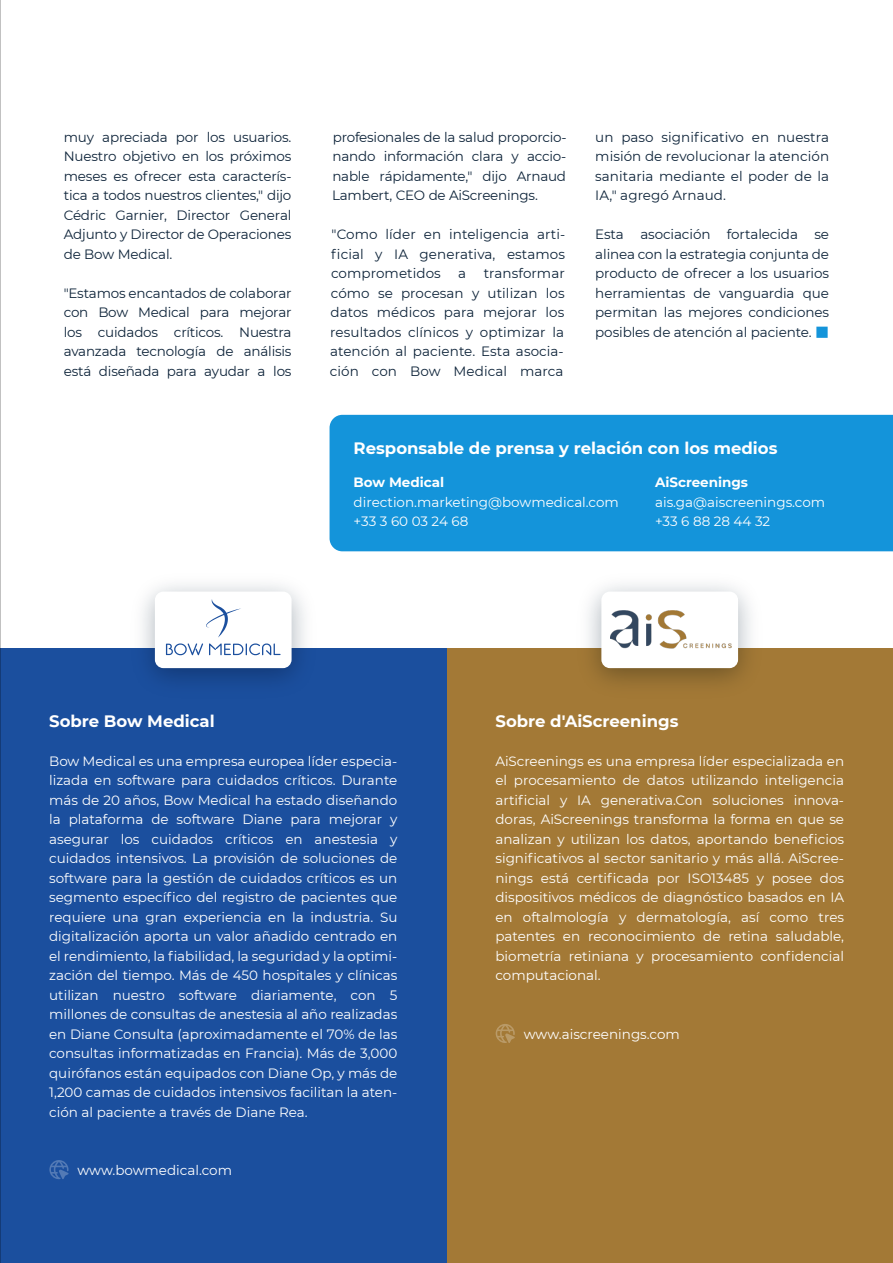
<style>
.page{position:relative;width:893px;height:1263px;background:#fff}
.page>*{position:absolute;margin:0;border:0;box-sizing:border-box;transform-origin:0 0}
.t1{font:700 16.5px "Montserrat";color:#fff}
.t2{font:13.5px/19.5px "Montserrat";color:#fff}
.t3{font:13.5px/19.5px "Montserrat";letter-spacing:-.01em;color:#0d2339;text-align:justify}
.t4{font:700 13.5px "Montserrat";color:#fff}
.s1{color:#1494da}
</style>
<div class="page">
<div style="left:446px;top:649px;width:447px;height:614px;background:#a37936"></div>
<div style="left:0;top:649px;width:446px;height:614px;background:#1b4f9e"></div>
<div style="left:330px;top:415px;width:563px;height:136px;background:#1494da"></div>
<img style="left:122px;top:584px;width:202px;height:98px">
<div style="left:155px;top:592px;width:137px;height:76px;background:#fff;border-radius:9px"></div>
<svg style="left:166px;top:599px;width:115px;height:56px"></svg>
<svg style="left:496px;top:1024px;width:19px;height:19px"></svg>
<svg style="left:49px;top:1160px;width:20px;height:19px"></svg>
<img style="left:569px;top:584px;width:202px;height:100px">
<div style="left:601px;top:592px;width:137px;height:76px;background:#fff;border-radius:9px"></div>
<img style="left:610px;top:611px;width:121px;height:38px">
<hr style="left:0;top:0;width:1px;height:1263px;background:#000">
<p class="t3" style="left:64px;top:127px;width:229px">muy apreciada por los usuarios.<br>Nuestro objetivo en los próximos meses es ofrecer esta caracterís&shy;tica a todos nuestros clientes," dijo Cédric Garnier, Director General Adjunto y Director de Operaciones de Bow Medical.</p>
<p class="t3" style="left:64px;top:283px;width:229px">"Estamos encantados de colaborar con Bow Medical para mejorar los cuidados críticos. Nuestra avanzada tecnología de análisis está diseñada para ayudar a los</p>
<p class="t3" style="left:332px;top:127px;width:236px">profesionales de la salud proporcio&shy;nando información clara y accio&shy;nable rápidamente," dijo Arnaud Lambert, CEO de AiScreenings.</p>
<p class="t3" style="left:331px;top:224px;width:236px">"Como líder en inteligencia arti&shy;ficial y IA generativa, estamos comprometidos</p>
<p class="t3" style="left:330px;top:263px;width:237px;text-indent:154px">transformar cómo se procesan y utilizan los datos médicos para mejorar los resultados clínicos y optimizar la atención al paciente. Esta asocia&shy;ción con Bow Medical marca</p>
<p class="t3" style="left:458px;top:263px;width:9px">a</p>
<p class="t3" style="left:595px;top:127px;width:235px">un paso significativo en nuestra misión de revolucionar la atención sanitaria mediante el poder de la IA," agregó Arnaud.</p>
<p class="t3" style="left:595px;top:224px;width:235px">Esta asociación fortalecida se alinea con la estrategia conjunta de producto de ofrecer a los usuarios herramientas de vanguardia que permitan las mejores condiciones posibles de atención al paciente. <span class="s1">█</span></p>
<p class="t1" style="left:354px;top:436px;width:425px">Responsable de prensa y relación con los medios</p>
<p class="t4" style="left:354px;top:473px;width:92px">Bow Medical</p>
<p class="t2" style="left:354px;top:492px;width:267px">direction.marketing@bowmedical.com +33 3 60 03 24 68</p>
<p class="t4" style="left:655px;top:473px;width:95px">AiScreenings</p>
<p class="t2" style="left:655px;top:492px;width:172px">ais.ga@aiscreenings.com +33 6 88 28 44 32</p>
<p class="t1" style="left:49px;top:709px;width:167px">Sobre Bow Medical</p>
<p class="t1" style="left:495px;top:709px;width:185px">Sobre d'AiScreenings</p>
<p class="t2" style="left:49px;top:751px;width:350px;text-align:justify">Bow Medical es una empresa europea líder especia&shy;lizada en software para cuidados críticos. Durante más de 20 años, Bow Medical ha estado diseñando la plataforma de software Diane para mejorar y asegurar los cuidados críticos en anestesia y cuidados intensivos. La provisión de soluciones de software para la gestión de cuidados críticos es un segmento específico del registro de pacientes que requiere una gran experiencia en la industria. Su digitalización aporta un valor añadido centrado en el rendimiento, la fiabilidad, la seguridad y la optimi&shy;zación del tiempo. Más de 450 hospitales y clínicas utilizan nuestro software diariamente, con 5 millones de consultas de anestesia al año realizadas en Diane Consulta (aproximadamente el 70% de las consultas informatizadas en Francia). Más de 3,000 quirófanos están equipados con Diane Op, y más de 1,200 camas de cuidados intensivos facilitan la aten&shy;ción al paciente a través de Diane Rea.</p>
<p class="t2" style="left:77px;top:1160px;width:156px">www.bowmedical.com</p>
<p class="t2" style="left:495px;top:750px;width:350px;text-align:justify">AiScreenings es una empresa líder especializada en el procesamiento de datos utilizando inteligencia artificial y IA generativa.Con soluciones innova&shy;doras, AiScreenings transforma la forma en que se analizan y utilizan los datos, aportando beneficios significativos al sector sanitario y más allá. AiScree&shy;nings está certificada por ISO13485 y posee dos dispositivos médicos de diagnóstico basados en IA en oftalmología y dermatología, así como tres patentes en reconocimiento de retina saludable, biometría retiniana y procesamiento confidencial computacional.</p>
<p class="t2" style="left:524px;top:1023px;width:158px">www.aiscreenings.com</p>
</div>
